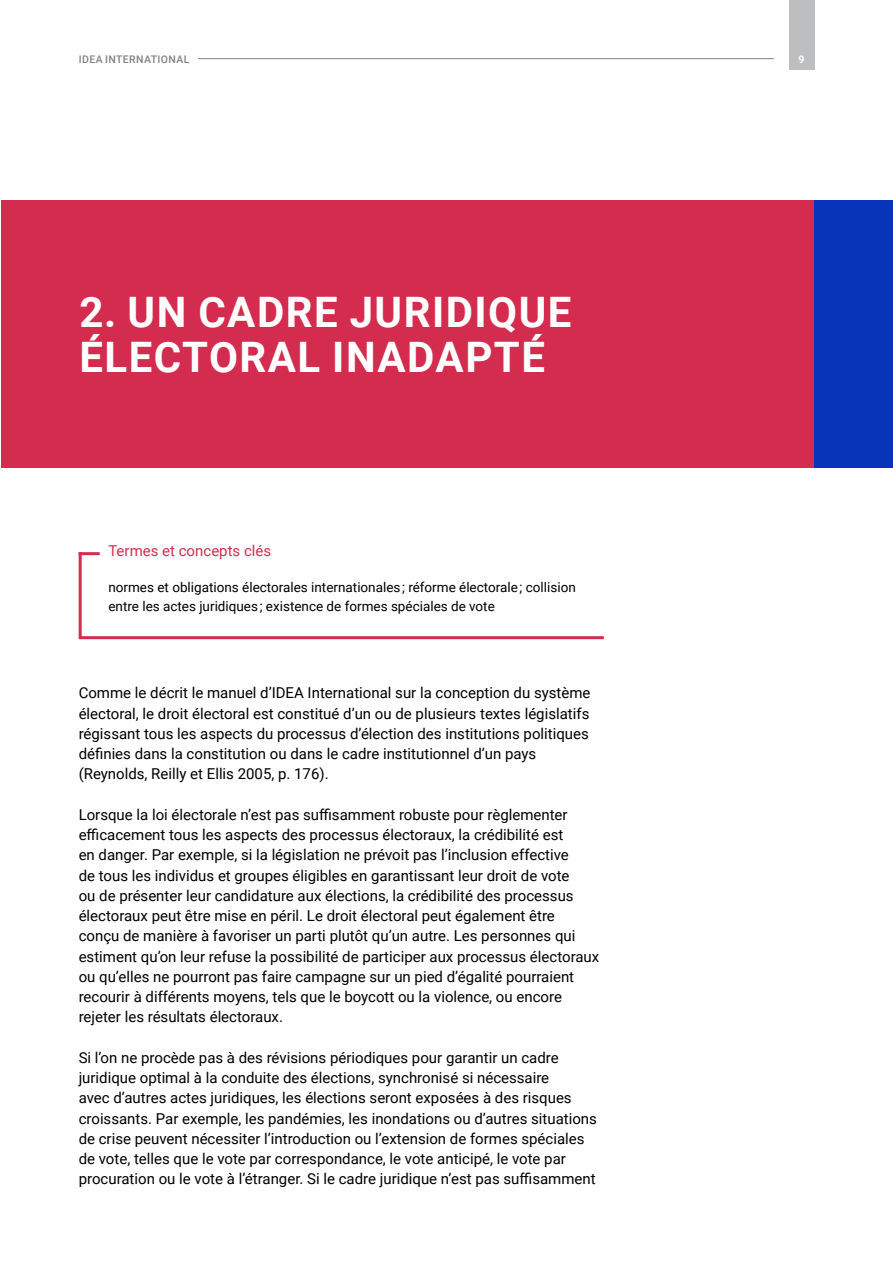
<style>
.page{position:relative;width:893px;height:1263px;background:#fff}
.page>*{position:absolute;margin:0;border:0;box-sizing:border-box;transform-origin:0 0}
.Chapter_divider_title_white{font:700 42px/45px "Roboto";letter-spacing:.035em;color:#fff}
.Body{font:15px/20.2px "Roboto";color:#000}
.Figure_box_table_title{font:15px "Roboto";color:#d42c4e}
.Box_text{font:13.5px/18.8px "Roboto";color:#000}
.t1{font:500 10.5px "Roboto";letter-spacing:.035em;color:#808284}
.t2{font:700 10.5px "Roboto";color:#fff}
</style>
<div class="page">
<div style="left:2px;top:200px;width:814px;height:268px;background:#d42c4e"></div>
<div style="left:814px;top:200px;width:79px;height:268px;background:#0834ba"></div>
<svg style="left:78px;top:552px;width:526px;height:88px"></svg>
<hr style="left:79px;top:552px;width:21px;height:3px;background:#d42c4e">
<hr style="left:79px;top:58px;width:695px;height:1px;background:#808284">
<div style="left:789px;top:0;width:25px;height:70px;background:#bcbec0"></div>
<div style="left:79px;top:55px;width:119px;height:8px;background:#fff"></div>
<p class="t1" style="left:79px;top:52px;width:112px">IDEA INTERNATIONAL</p>
<p class="t2" style="left:798px;top:52px;width:8px">9</p>
<p class="Chapter_divider_title_white" style="left:79px;top:288px;width:494px">2. UN CADRE JURIDIQUE<br>ÉLECTORAL INADAPTÉ</p>
<p class="Figure_box_table_title" style="left:108px;top:541px;width:164px">Termes et concepts clés</p>
<p class="Box_text" style="left:108px;top:577px;width:469px">normes et obligations électorales internationales ; réforme électorale ; collision entre les actes juridiques ; existence de formes spéciales de vote</p>
<p class="Body" style="left:79px;top:682px;width:513px">Comme le décrit le manuel d’IDEA International sur la conception du système électoral, le droit électoral est constitué d’un ou de plusieurs textes législatifs régissant tous les aspects du processus d’élection des institutions politiques définies dans la constitution ou dans le cadre institutionnel d’un pays (Reynolds, Reilly et Ellis 2005, p. 176).</p>
<p class="Body" style="left:79px;top:804px;width:522px">Lorsque la loi électorale n’est pas suffisamment robuste pour règlementer efficacement tous les aspects des processus électoraux, la crédibilité est<br>en danger. Par exemple, si la législation ne prévoit pas l’inclusion effective<br>de tous les individus et groupes éligibles en garantissant leur droit de vote<br>ou de présenter leur candidature aux élections, la crédibilité des processus électoraux peut être mise en péril. Le droit électoral peut également être conçu de manière à favoriser un parti plutôt qu’un autre. Les personnes qui estiment qu’on leur refuse la possibilité de participer aux processus électoraux ou qu’elles ne pourront pas faire campagne sur un pied d’égalité pourraient recourir à différents moyens, tels que le boycott ou la violence, ou encore rejeter les résultats électoraux.</p>
<p class="Body" style="left:79px;top:1047px;width:520px">Si l’on ne procède pas à des révisions périodiques pour garantir un cadre juridique optimal à la conduite des élections, synchronisé si nécessaire<br>avec d’autres actes juridiques, les élections seront exposées à des risques croissants. Par exemple, les pandémies, les inondations ou d’autres situations de crise peuvent nécessiter l’introduction ou l’extension de formes spéciales de vote, telles que le vote par correspondance, le vote anticipé, le vote par procuration ou le vote à l’étranger. Si le cadre juridique n’est pas suffisamment</p>
</div>
